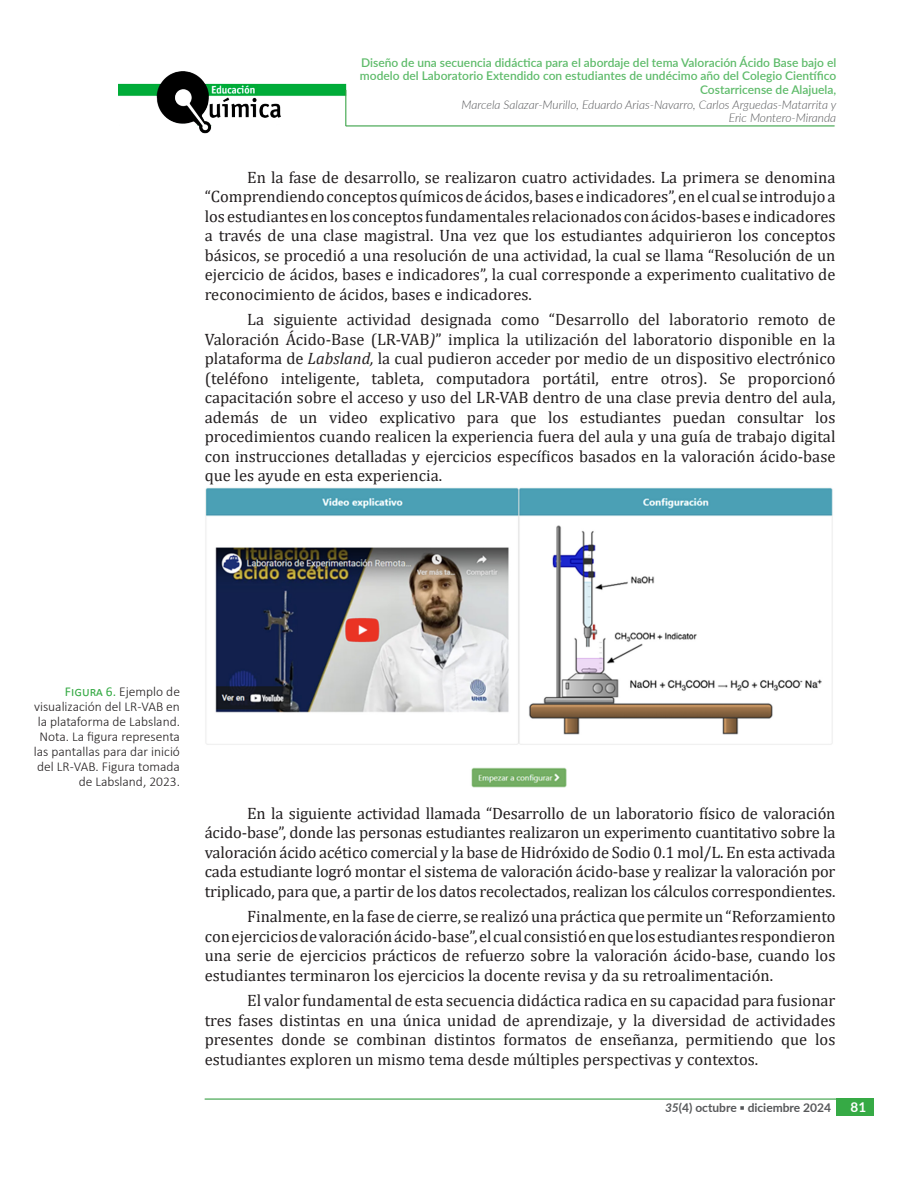
<style>
.page{position:relative;width:918px;height:1188px;background:#fff}
.page>*{position:absolute;margin:0;border:0;box-sizing:border-box;transform-origin:0 0}
.P-San{font:16.5px/19.5px "Cambria";color:#231f20;text-align:justify}
.PieImg{font:300 13.5px/15px "Calibri";color:#231f20;text-align:right}
.t1{font:700 13.5px "Lato";color:#fff}
.t2{font:600 12px/13.5px "Lato";color:#5ebb6a;text-align:right}
.t3{font:italic 300 12px/13.5px "Lato";color:#57585a;text-align:right}
.t4{font:700 12px "Lato";color:#57585a}
.s1{font-style:italic}
.s2{font-weight:400;color:#36aa45}
</style>
<div class="page">
<hr style="left:204px;top:1098px;width:634px;height:2px;background:#9dd0a3">
<hr style="left:205px;top:1099px;width:632px;height:1px;background:#36aa45">
<div style="left:836px;top:1098px;width:37px;height:18px;background:#36aa45"></div>
<img style="left:119px;top:72px;width:228px;height:62px">
<hr style="left:345px;top:125px;width:491px;height:2px;background:#85c38d">
<hr style="left:346px;top:126px;width:489px;height:1px;background:#36aa45">
<hr style="left:345px;top:89px;width:2px;height:38px;background:#231f20;opacity:.44">
<hr style="left:346px;top:90px;width:1px;height:36px;background:#36aa45">
<img style="left:205px;top:487px;width:628px;height:301px">
<p class="t2" style="left:360px;top:55px;width:478px">Diseño de una secuencia didáctica para el abordaje del tema Valoración Ácido Base bajo el modelo del Laboratorio Extendido con estudiantes de undécimo año del Colegio Científico<br>Costarricense de Alajuela,</p>
<p class="t3" style="left:462px;top:97px;width:376px">Marcela Salazar-Murillo, Eduardo Arias-Navarro, Carlos Arguedas-Matarrita y<br>Eric Montero-Miranda</p>
<p class="P-San" style="left:205px;top:167px;width:632px;text-indent:43px">En la fase de desarrollo, se realizaron cuatro actividades. La primera se denomina “Comprendiendo conceptos químicos de ácidos, bases e indicadores”, en el cual se introdujo a los estudiantes en los conceptos fundamentales relacionados con ácidos-bases e indicadores a través de una clase magistral. Una vez que los estudiantes adquirieron los conceptos básicos, se procedió a una resolución de una actividad, la cual se llama “Resolución de un ejercicio de ácidos, bases e indicadores”, la cual corresponde a experimento cualitativo de reconocimiento de ácidos, bases e indicadores.</p>
<p class="P-San" style="left:205px;top:310px;width:632px;text-indent:43px">La siguiente actividad designada como “Desarrollo del laboratorio remoto de Valoración Ácido-Base (LR-VAB<span class="s1">)</span>” implica la utilización del laboratorio disponible en la plataforma de <span class="s1">Labsland,</span> la cual pudieron acceder por medio de un dispositivo electrónico (teléfono inteligente, tableta, computadora portátil, entre otros). Se proporcionó capacitación sobre el acceso y uso del LR-VAB dentro de una clase previa dentro del aula, además de un video explicativo para que los estudiantes puedan consultar los procedimientos cuando realicen la experiencia fuera del aula y una guía de trabajo digital con instrucciones detalladas y ejercicios específicos basados en la valoración ácido-base que les ayude en esta experiencia.</p>
<p class="PieImg" style="left:34px;top:684px;width:148px"><span class="s2">Figura 6.</span> Ejemplo de visualización del LR-VAB en la plataforma de Labsland.<br>Nota. La figura representa las pantallas para dar inició del LR-VAB. Figura tomada de Labsland, 2023.</p>
<p class="P-San" style="left:205px;top:804px;width:632px;text-indent:43px">En la siguiente actividad llamada “Desarrollo de un laboratorio físico de valoración ácido-base”, donde las personas estudiantes realizaron un experimento cuantitativo sobre la valoración ácido acético comercial y la base de Hidróxido de Sodio 0.1 mol/L. En esta activada cada estudiante logró montar el sistema de valoración ácido-base y realizar la valoración por triplicado, para que, a partir de los datos recolectados, realizan los cálculos correspondientes.</p>
<p class="P-San" style="left:205px;top:907px;width:632px;text-indent:43px">Finalmente, en la fase de cierre, se realizó una práctica que permite un “Reforzamiento con ejercicios de valoración ácido-base”, el cual consistió en que los estudiantes respondieron una serie de ejercicios prácticos de refuerzo sobre la valoración ácido-base, cuando los estudiantes terminaron los ejercicios la docente revisa y da su retroalimentación.</p>
<p class="P-San" style="left:205px;top:991px;width:632px;text-indent:43px">El valor fundamental de esta secuencia didáctica radica en su capacidad para fusionar tres fases distintas en una única unidad de aprendizaje, y la diversidad de actividades presentes donde se combinan distintos formatos de enseñanza, permitiendo que los estudiantes exploren un mismo tema desde múltiples perspectivas y contextos.</p>
<p class="t4" style="left:665px;top:1099px;width:168px"><span class="s1">35</span>(4) octubre ▪ diciembre 2024</p>
<p class="t1" style="left:851px;top:1097px;width:17px">81</p>
</div>
